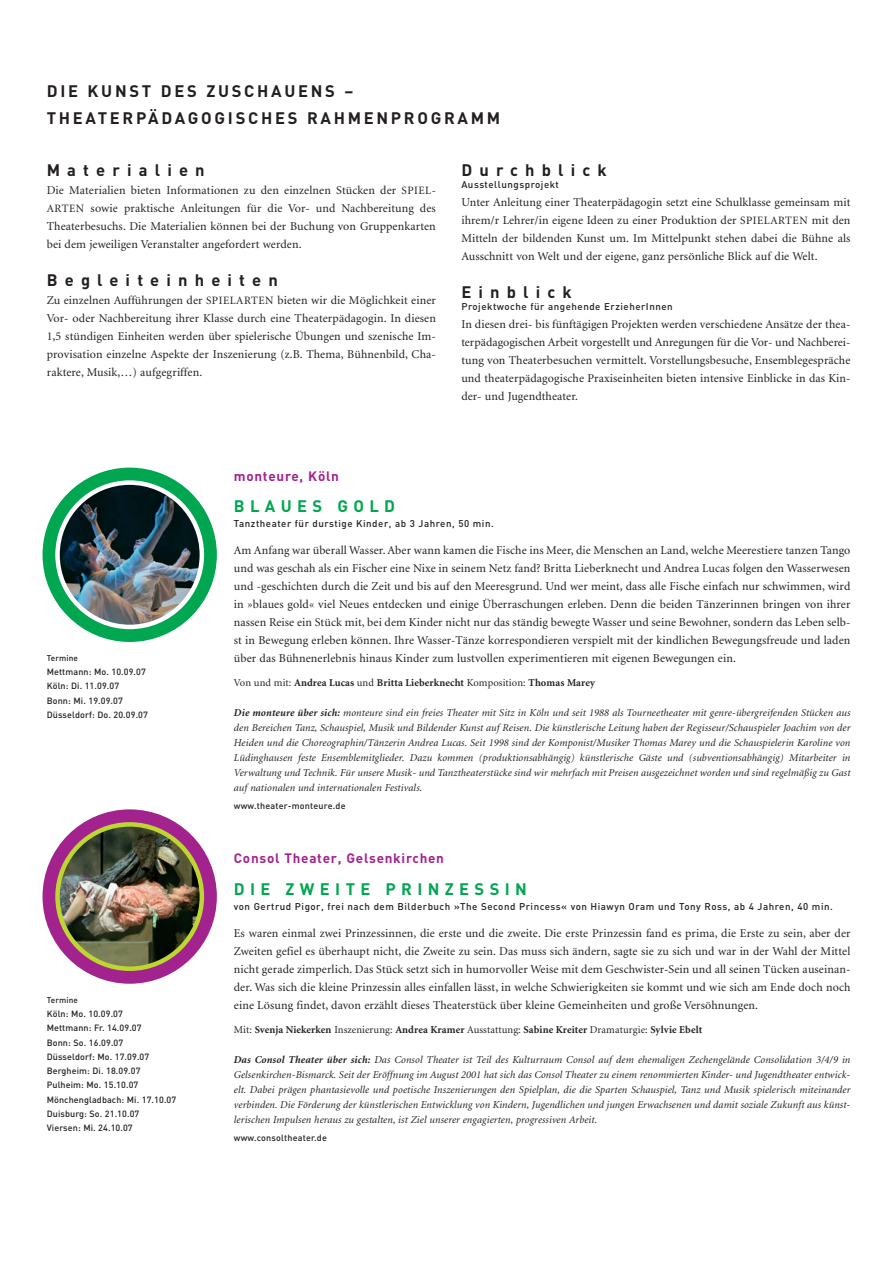
<style>
.page{position:relative;width:893px;height:1263px;background:#fff}
.page>*{position:absolute;margin:0;border:0;box-sizing:border-box;transform-origin:0 0}
.t1{font:700 16.5px/27px "DIN";letter-spacing:.165em;color:#231f20}
.t2{font:700 16.5px "DIN";letter-spacing:.435em;color:#231f20}
.t3{font:700 16.5px "DIN";letter-spacing:.325em;color:#00a650}
.t4{font:700 13.5px "DIN";letter-spacing:.055em;color:#a3238e}
.t5{font:12px/18px "Minion LT";letter-spacing:.01em;color:#231f20;text-align:justify}
.t6{font:italic 10.5px/15px "Minion LT";letter-spacing:.01em;color:#231f20;text-align:justify}
.t7{font:700 10.5px "Minion LT";letter-spacing:.01em;color:#231f20}
.t8{font:500 9.75px "DIN";letter-spacing:.055em;color:#231f20}
.t9{font:500 9px/14.2px "DIN";letter-spacing:.01em;color:#231f20}
.t10{font:500 8.25px "DIN";letter-spacing:.01em;color:#231f20}
.s1{font-size:11.25px}
.s2{font-weight:400}
.s3{font-weight:700}
</style>
<div class="page">
<div style="left:43px;top:468px;width:174px;height:174px;background:#00a650;border-radius:50%"></div>
<img style="left:55px;top:480px;width:149px;height:149px">
<div style="left:43px;top:809px;width:174px;height:175px;background:#a3238e;border-radius:50%"></div>
<img style="left:55px;top:822px;width:149px;height:149px">
<h1 class="t1" style="left:47px;top:80px;width:455px">DIE KUNST DES ZUSCHAUENS –<br>THEATERPÄDAGOGISCHES RAHMENPROGRAMM</h1>
<h1 class="t2" style="left:47px;top:164px;width:159px">Materialien</h1>
<p class="t5" style="left:47px;top:182px;width:391px">Die Materialien bieten Informationen zu den einzelnen Stücken der <span class="s1">SPIEL-ARTEN</span> sowie praktische Anleitungen für die Vor- und Nachbereitung des Theaterbesuchs. Die Materialien können bei der Buchung von Gruppenkarten bei dem jeweiligen Veranstalter angefordert werden.</p>
<h1 class="t2" style="left:47px;top:274px;width:233px">Begleiteinheiten</h1>
<p class="t5" style="left:47px;top:292px;width:391px">Zu einzelnen Aufführungen der <span class="s1">SPIELARTEN</span> bieten wir die Möglichkeit einer Vor- oder Nachbereitung ihrer Klasse durch eine Theaterpädagogin. In diesen 1,5 stündigen Einheiten werden über spielerische Übungen und szenische Im&shy;provisation einzelne Aspekte der Inszenierung (z.B. Thema, Bühnenbild, Cha&shy;raktere, Musik,…) aufgegriffen.</p>
<h1 class="t2" style="left:461px;top:164px;width:147px">Durchblick</h1>
<p class="t8" style="left:461px;top:181px;width:99px">Ausstellungsprojekt</p>
<p class="t5" style="left:461px;top:194px;width:391px">Unter Anleitung einer Theaterpädagogin setzt eine Schulklasse gemeinsam mit ihrem/r Lehrer/in eigene Ideen zu einer Produktion der <span class="s1">SPIELARTEN</span> mit den Mitteln der bildenden Kunst um. Im Mittelpunkt stehen dabei die Bühne als Ausschnitt von Welt und der eigene, ganz persönliche Blick auf die Welt.</p>
<h1 class="t2" style="left:461px;top:286px;width:112px">Einblick</h1>
<p class="t8" style="left:461px;top:303px;width:213px">Projektwoche für angehende ErzieherInnen</p>
<p class="t5" style="left:461px;top:316px;width:391px">In diesen drei- bis fünftägigen Projekten werden verschiedene Ansätze der thea&shy;terpädagogischen Arbeit vorgestellt und Anregungen für die Vor- und Nachberei&shy;tung von Theaterbesuchen vermittelt. Vorstellungsbesuche, Ensemblegespräche und theaterpädagogische Praxiseinheiten bieten intensive Einblicke in das Kin&shy;der- und Jugendtheater.</p>
<p class="t10" style="left:47px;top:655px;width:33px">Termine</p>
<p class="t9" style="left:47px;top:666px;width:103px">Mettmann: Mo. 10.09.07<br>Köln: Di. 11.09.07<br>Bonn: Mi. 19.09.07<br>Düsseldorf: Do. 20.09.07</p>
<p class="t10" style="left:47px;top:997px;width:33px">Termine</p>
<p class="t9" style="left:47px;top:1008px;width:131px">Köln: Mo. 10.09.07<br>Mettmann: Fr. 14.09.07<br>Bonn: So. 16.09.07<br>Düsseldorf: Mo. 17.09.07<br>Bergheim: Di. 18.09.07<br>Pulheim: Mo. 15.10.07<br>Mönchengladbach: Mi. 17.10.07<br>Duisburg: So. 21.10.07<br>Viersen: Mi. 24.10.07</p>
<p class="t4" style="left:234px;top:471px;width:107px">monteure, Köln</p>
<h1 class="t3" style="left:234px;top:501px;width:163px">BLAUES GOLD</h1>
<p class="t8" style="left:234px;top:520px;width:261px">Tanztheater für durstige Kinder, ab 3 Jahren, 50 min.</p>
<p class="t5" style="left:234px;top:542px;width:618px">Am Anfang war überall Wasser. Aber wann kamen die Fische ins Meer, die Menschen an Land, welche Meerestiere tanzen Tango und was geschah als ein Fischer eine Nixe in seinem Netz fand? Britta Lieberknecht und Andrea Lucas folgen den Wasserwesen und -geschichten durch die Zeit und bis auf den Meeresgrund. Und wer meint, dass alle Fische einfach nur schwimmen, wird in »blaues gold« viel Neues entdecken und einige Überraschungen erleben. Denn die beiden Tänzerinnen bringen von ihrer nassen Reise ein Stück mit, bei dem Kinder nicht nur das ständig bewegte Wasser und seine Bewohner, sondern das Leben selb&shy;st in Bewegung erleben können. Ihre Wasser-Tänze korrespondieren verspielt mit der kindlichen Bewegungsfreude und laden über das Bühnenerlebnis hinaus Kinder zum lustvollen experimentieren mit eigenen Bewegungen ein.</p>
<p class="t7" style="left:234px;top:679px;width:363px"><span class="s2">Von und mit:</span> Andrea Lucas <span class="s2">und</span> Britta Lieberknecht <span class="s2">Komposition:</span> Thomas Marey</p>
<p class="t6" style="left:234px;top:706px;width:618px"><span class="s3">Die monteure über sich:</span> monteure sind ein freies Theater mit Sitz in Köln und seit 1988 als Tourneetheater mit genre-übergreifenden Stücken aus den Bereichen Tanz, Schauspiel, Musik und Bildender Kunst auf Reisen. Die künstlerische Leitung haben der Regisseur/Schauspieler Joachim von der Heiden und die Choreographin/Tänzerin Andrea Lucas. Seit 1998 sind der Komponist/Musiker Thomas Marey und die Schauspielerin Karoline von Lüdinghausen feste Ensemblemitglieder. Dazu kommen (produktionsabhängig) künstlerische Gäste und (subventionsabhängig) Mitarbeiter in Verwaltung und Technik. Für unsere Musik- und Tanztheaterstücke sind wir mehrfach mit Preisen ausgezeichnet worden und sind regelmäßig zu Gast auf nationalen und internationalen Festivals.</p>
<p class="t9" style="left:234px;top:800px;width:113px">www.theater-monteure.de</p>
<p class="t4" style="left:234px;top:854px;width:212px">Consol Theater, Gelsenkirchen</p>
<h1 class="t3" style="left:234px;top:883px;width:295px">DIE ZWEITE PRINZESSIN</h1>
<p class="t8" style="left:234px;top:903px;width:600px">von Gertrud Pigor, frei nach dem Bilderbuch »The Second Princess« von Hiawyn Oram und Tony Ross, ab 4 Jahren, 40 min.</p>
<p class="t5" style="left:234px;top:925px;width:618px">Es waren einmal zwei Prinzessinnen, die erste und die zweite. Die erste Prinzessin fand es prima, die Erste zu sein, aber der Zweiten gefiel es überhaupt nicht, die Zweite zu sein. Das muss sich ändern, sagte sie zu sich und war in der Wahl der Mittel nicht gerade zimperlich. Das Stück setzt sich in humorvoller Weise mit dem Geschwister-Sein und all seinen Tücken auseinan&shy;der. Was sich die kleine Prinzessin alles einfallen lässt, in welche Schwierigkeiten sie kommt und wie sich am Ende doch noch eine Lösung findet, davon erzählt dieses Theaterstück über kleine Gemeinheiten und große Versöhnungen.</p>
<p class="t7" style="left:234px;top:1025px;width:470px"><span class="s2">Mit:</span> Svenja Niekerken <span class="s2">Inszenierung:</span> Andrea Kramer <span class="s2">Ausstattung:</span> Sabine Kreiter <span class="s2">Dramaturgie:</span> Sylvie Ebelt</p>
<p class="t6" style="left:234px;top:1053px;width:618px"><span class="s3">Das Consol Theater über sich:</span> Das Consol Theater ist Teil des Kulturraum Consol auf dem ehemaligen Zechengelände Consolidation 3/4/9 in Gelsenkirchen-Bismarck. Seit der Eröffnung im August 2001 hat sich das Consol Theater zu einem renommierten Kinder- und Jugendtheater entwick&shy;elt. Dabei prägen phantasievolle und poetische Inszenierungen den Spielplan, die die Sparten Schauspiel, Tanz und Musik spielerisch miteinander verbinden. Die Förderung der künstlerischen Entwicklung von Kindern, Jugendlichen und jungen Erwachsenen und damit soziale Zukunft aus künst&shy;lerischen Impulsen heraus zu gestalten, ist Ziel unserer engagierten, progressiven Arbeit.</p>
<p class="t9" style="left:234px;top:1132px;width:95px">www.consoltheater.de</p>
</div>
